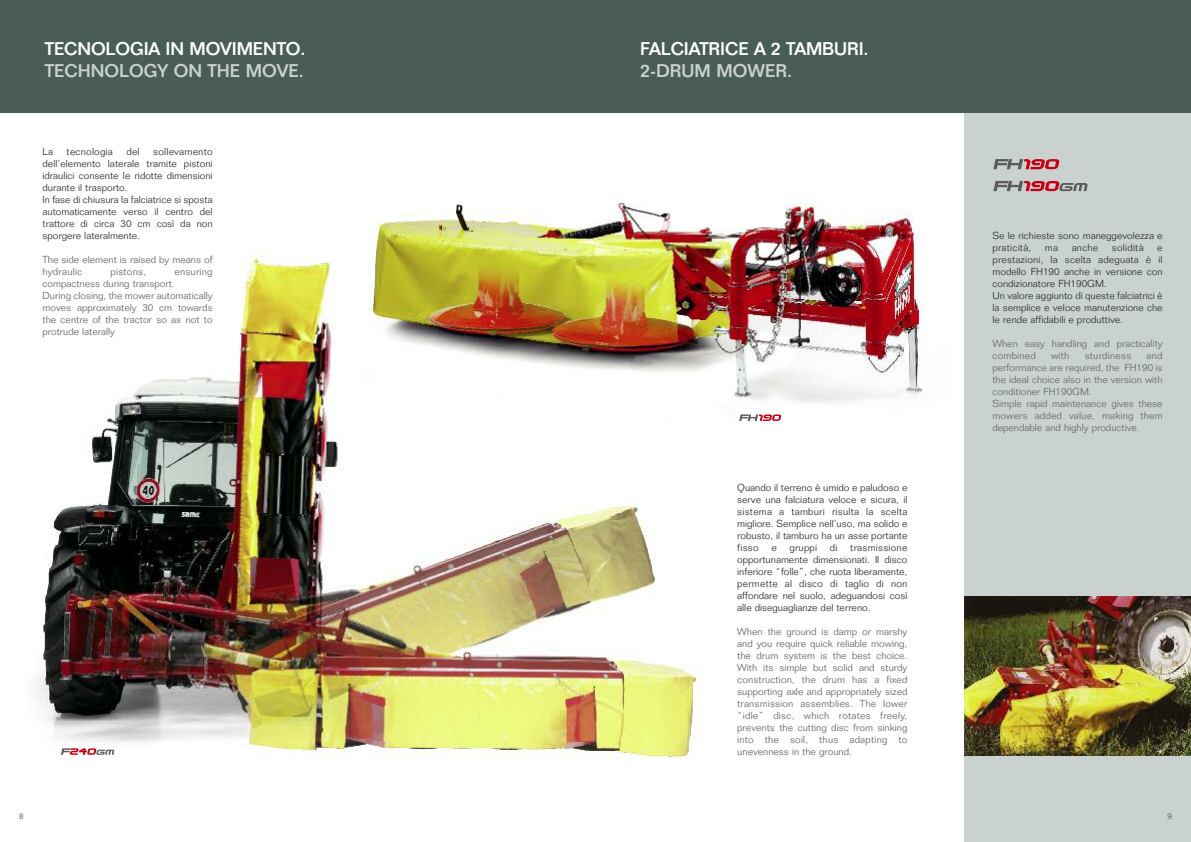
<style>
.page{position:relative;width:1191px;height:842px;background:#fff}
.page>*{position:absolute;margin:0;border:0;box-sizing:border-box;transform-origin:0 0}
.t1{font:500 18px "Folio";letter-spacing:-.005em;color:#fff}
.t2{font:500 18px "Folio";color:#cad2d0}
.t3{font:300 10px/12px "Folio";color:#353535}
.t4{font:300 10px/12px "Folio";color:#6b6b6b}
.t5{font:300 10px "Folio";letter-spacing:.02em;color:#353535}
.t6{font:300 10px "Folio";letter-spacing:.02em;color:#6b6b6b}
.t7{font:300 8px "Folio";color:#495c58}
</style>
<div class="page">
<img style="left:35px;top:247px;width:668px;height:513px">
<img style="left:352px;top:196px;width:577px;height:257px">
<div style="left:964px;top:113px;width:227px;height:729px;background:#cad2d0"></div>
<img style="left:964px;top:597px;width:227px;height:159px">
<div style="left:0;top:0;width:595px;height:113px;background:#495c58"></div>
<div style="left:595px;top:0;width:596px;height:113px;background:#495c58"></div>
<svg style="left:993px;top:159px;width:66px;height:10px"></svg>
<svg style="left:993px;top:181px;width:94px;height:10px"></svg>
<svg style="left:739px;top:414px;width:42px;height:7px"></svg>
<svg style="left:61px;top:748px;width:53px;height:7px"></svg>
<h1 class="t1" style="left:45px;top:43px;width:262px">TECNOLOGIA IN MOVIMENTO.</h1>
<h1 class="t2" style="left:45px;top:65px;width:260px">TECHNOLOGY ON THE MOVE.</h1>
<p class="t3" style="left:43px;top:146px;width:172px;text-indent:111px">sollevamento dell’elemento laterale tramite pistoni idraulici consente le ridotte dimensioni durante il trasporto.<br>In fase di chiusura la falciatrice si sposta automaticamente verso il centro del trattore di circa 30 cm così da non sporgere lateralmente.</p>
<p class="t4" style="left:43px;top:254px;width:172px">The side element is raised by means of hydraulic</p>
<p class="t3" style="left:43px;top:146px;width:12px">La</p>
<p class="t5" style="left:67px;top:147px;width:48px">tecnologia</p>
<p class="t3" style="left:126px;top:146px;width:15px">del</p>
<p class="t4" style="left:43px;top:266px;width:172px;text-indent:132px">ensuring compactness during transport.<br>During closing, the mower automatically moves approximately 30 cm towards the centre of the tractor so as not to protrude laterally</p>
<p class="t6" style="left:110px;top:267px;width:37px">pistons,</p>
<h1 class="t1" style="left:640px;top:43px;width:230px">FALCIATRICE A 2 TAMBURI.</h1>
<h1 class="t2" style="left:640px;top:65px;width:153px">2-DRUM MOWER.</h1>
<p class="t3" style="left:737px;top:483px;width:172px;text-align:justify">Quando il terreno è umido e paludoso e serve una falciatura veloce e sicura, il sistema a tamburi risulta la scelta migliore. Semplice nell’uso, ma solido e robusto, il tamburo ha un asse portante fisso</p>
<p class="t3" style="left:771px;top:543px;width:7px">e</p>
<p class="t3" style="left:789px;top:543px;width:29px">gruppi</p>
<p class="t3" style="left:830px;top:543px;width:9px">di</p>
<p class="t3" style="left:737px;top:543px;width:172px;text-align:justify;text-indent:113px">trasmissione opportunamente dimensionati. Il disco inferiore “folle”, che ruota liberamente, permette al disco di taglio di non affondare nel suolo, adeguandosi così alle diseguaglianze del terreno.</p>
<p class="t4" style="left:737px;top:627px;width:172px;text-align:justify">When the ground is damp or marshy and you require quick reliable mowing, the drum system is the best choice.<br>With its simple but solid and sturdy construction, the drum has a fixed supporting axle and appropriately sized transmission assemblies. The lower “idle” disc, which rotates freely, prevents the cutting disc from sinking into the soil, thus adapting to unevenness in the ground.</p>
<p class="t3" style="left:992px;top:231px;width:172px">Se le richieste sono maneggevolezza e praticità,</p>
<p class="t3" style="left:1045px;top:243px;width:15px">ma</p>
<p class="t3" style="left:1071px;top:243px;width:28px">anche</p>
<p class="t5" style="left:1112px;top:244px;width:33px">solidità</p>
<p class="t3" style="left:992px;top:243px;width:172px;text-indent:165px">e prestazioni, la scelta adeguata è il modello FH190 anche in versione con condizionatore FH190GM.<br>Un valore aggiunto di queste falciatrici è la semplice e veloce manutenzione che le rende affidabili e produttive.</p>
<p class="t4" style="left:992px;top:339px;width:172px">When easy handling and practicality combined</p>
<p class="t4" style="left:992px;top:351px;width:172px;text-indent:154px">and performance are required, the FH190 is the ideal choice also in the version with conditioner FH190GM.<br>Simple rapid maintenance gives these mowers added value, making them dependable and highly productive.</p>
<p class="t4" style="left:1051px;top:351px;width:20px">with</p>
<p class="t6" style="left:1084px;top:352px;width:48px">sturdiness</p>
<p class="t7" style="left:19px;top:814px;width:6px">8</p>
<p class="t7" style="left:1167px;top:814px;width:6px">9</p>
</div>
